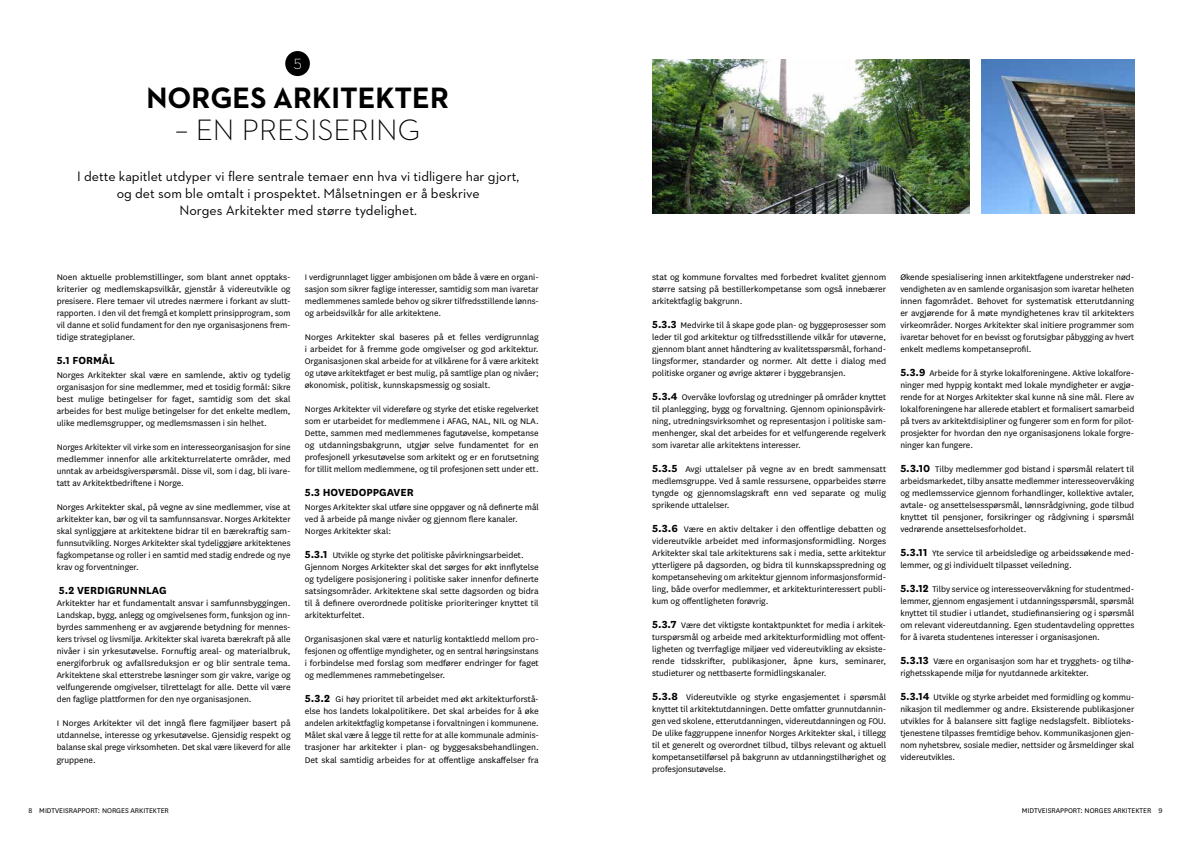
<style>
.page{position:relative;width:1191px;height:842px;background:#fff}
.page>*{position:absolute;margin:0;border:0;box-sizing:border-box;transform-origin:0 0}
.t1{font:700 30px "Neutraface 2 Text";color:#000}
.t2{font:300 30px "Neutraface 2 Text";color:#000}
.t3{font:300 15px "Neutraface 2 Text";color:#fff}
.t4{font:14px/17px "Neutraface 2 Text";color:#000;text-align:center}
.t5{font:700 12px "National";color:#000}
.t6{font:9.5px/12px "National";color:#000;text-align:justify}
.t7{font:8px "National";color:#000}
.s1{font-weight:700;font-size:12px}
</style>
<div class="page">
<img style="left:981px;top:59px;width:153px;height:154px">
<img style="left:652px;top:59px;width:317px;height:154px">
<div style="left:285px;top:51px;width:25px;height:25px;background:#000;border-radius:50%"></div>
<h2 class="t3" style="left:294px;top:55px;width:9px">5</h2>
<h1 class="t1" style="left:147px;top:79px;width:304px">NORGES ARKITEKTER</h1>
<h1 class="t2" style="left:175px;top:112px;width:101px">– EN PRESISERING</h1>
<h3 class="t4" style="left:77px;top:168px;width:444px">I dette kapitlet utdyper vi flere sentrale temaer enn hva vi tidligere har gjort, og det som ble omtalt i prospektet. Målsetningen er å beskrive<br>Norges Arkitekter med større tydelighet.</h3>
<p class="t6" style="left:57px;top:270px;width:235px">N oen aktuelle problemstillinger, som blant annet opptaks&shy;kriterier og medlemskapsvilkår, gjenstår å videreutvikle og presisere. Flere temaer vil utredes nærmere i forkant av slutt&shy;rapporten. I den vil det fremgå et komplett prinsipprogram, som vil danne et solid fundament for den nye organisasjonens frem&shy;tidige strategiplaner.</p>
<p class="t5" style="left:57px;top:351px;width:60px">5.1 FORMÅL</p>
<p class="t6" style="left:57px;top:369px;width:235px">N orges Arkitekter skal være en samlende, aktiv og tydelig organisasjon for sine medlemmer, med et tosidig formål: Sikre best mulige betingelser for faget, samtidig som det skal arbeides for best mulige betingelser for det enkelte medlem, ulike medlemsgrupper, og medlemsmassen i sin helhet.</p>
<p class="t6" style="left:57px;top:441px;width:235px">N orges Arkitekter vil virke som en interesseorganisasjon for sine medlemmer innenfor alle arkitekturrelaterte områder, med unntak av arbeidsgiverspørsmål. Disse vil, som i dag, bli ivare&shy;tatt av Arkitektbedriftene i N orge.</p>
<p class="t6" style="left:57px;top:501px;width:235px">N orges Arkitekter skal, på vegne av sine medlemmer, vise at arkitekter kan, bør og vil ta samfunnsansvar. N orges Arkitekter skal synliggjøre at arkitektene bidrar til en bærekraftig sam&shy;funnsutvikling. N orges Arkitekter skal tydeliggjøre arkitektenes fagkompetanse og roller i en samtid med stadig endrede og nye krav og forventninger.</p>
<p class="t5" style="left:59px;top:582px;width:109px">5.2 VERDIGRUNN LAG</p>
<p class="t6" style="left:57px;top:597px;width:235px">Arkitekter har et fundamentalt ansvar i samfunnsbyggingen.<br>Landskap, bygg, anlegg og omgivelsenes form, funksjon og inn&shy;byrdes sammenheng er av avgjørende betydning for mennes&shy;kers trivsel og livsmiljø. Arkitekter skal ivareta bærekraft på alle nivåer i sin yrkesutøvelse. Fornuftig areal- og materialbruk, energiforbruk og avfallsreduksjon er og blir sentrale tema.<br>Arkitektene skal etterstrebe løsninger som gir vakre, varige og velfungerende omgivelser, tilrettelagt for alle. Dette vil være den faglige plattformen for den nye organisasjonen.</p>
<p class="t6" style="left:57px;top:717px;width:235px">I N orges Arkitekter vil det inngå flere fagmiljøer basert på utdannelse, interesse og yrkesutøvelse. Gjensidig respekt og balanse skal prege virksomheten. Det skal være likeverd for alle gruppene.</p>
<p class="t6" style="left:305px;top:270px;width:235px">I verdigrunnlaget ligger ambisjonen om både å være en organi&shy;sasjon som sikrer faglige interesser, samtidig som man ivaretar medlemmenes samlede behov og sikrer tilfredsstillende lønns&shy;og arbeidsvilkår for alle arkitektene.</p>
<p class="t6" style="left:305px;top:330px;width:235px">N orges Arkitekter skal baseres på et felles verdigrunnlag i arbeidet for å fremme gode omgivelser og god arkitektur.<br>Organisasjonen skal arbeide for at vilkårene for å være arkitekt og utøve arkitektfaget er best mulig, på samtlige plan og nivåer; økonomisk, politisk, kunnskapsmessig og sosialt.</p>
<p class="t6" style="left:305px;top:402px;width:235px">N orges Arkitekter vil videreføre og styrke det etiske regelverket som er utarbeidet for medlemmene i AFAG , NAL, NI L og N LA.<br>Dette, sammen med medlemmenes fagutøvelse, kompetanse og utdanningsbakgrunn, utgjør selve fundamentet for en profesjonell yrkesutøvelse som arkitekt og er en forutsetning for tillit mellom medlemmene, og til profesjonen sett under ett.</p>
<p class="t5" style="left:305px;top:483px;width:110px">5.3 HOVEDOPPGAVER</p>
<p class="t6" style="left:305px;top:501px;width:235px;text-align:left">N orges Arkitekter skal utføre sine oppgaver og nå definerte mål ved å arbeide på mange nivåer og gjennom flere kanaler.<br>N orges Arkitekter skal:</p>
<p class="t6" style="left:305px;top:549px;width:235px;text-align:left"><span class="s1">5.3.1</span> Utvikle og styrke det politiske påvirkningsarbeidet.<br>Gjennom N orges Arkitekter skal det sørges for økt innflytelse og tydeligere posisjonering i politiske saker innenfor definerte satsingsområder. Arkitektene skal sette dagsorden og bidra til å definere overordnede politiske prioriteringer knyttet til arkitekturfeltet.</p>
<p class="t6" style="left:305px;top:633px;width:235px">Organisasjonen skal være et naturlig kontaktledd mellom pro&shy;fesjonen og offentlige myndigheter, og en sentral høringsinstans i forbindelse med forslag som medfører endringer for faget og medlemmenes rammebetingelser.</p>
<p class="t6" style="left:305px;top:693px;width:235px"><span class="s1">5.3.2</span> Gi høy prioritet til arbeidet med økt arkitekturforstå&shy;else hos landets lokalpolitikere. Det skal arbeides for å øke andelen arkitektfaglig kompetanse i forvaltningen i kommunene.<br>M ålet skal være å legge til rette for at alle kommunale adminis&shy;trasjoner har arkitekter i plan- og byggesaksbehandlingen.<br>Det skal samtidig arbeides for at offentlige anskaffelser fra</p>
<p class="t6" style="left:652px;top:270px;width:235px">stat og kommune forvaltes med forbedret kvalitet gjennom større satsing på bestillerkompetanse som også innebærer arkitektfaglig bakgrunn.</p>
<p class="t6" style="left:652px;top:318px;width:235px"><span class="s1">5.3.3</span> M edvirke til å skape gode plan- og byggeprosesser som leder til god arkitektur og tilfredsstillende vilkår for utøverne, gjennom blant annet håndtering av kvalitetsspørsmål, forhand&shy;lingsformer, standarder og normer. Alt dette i dialog med politiske organer og øvrige aktører i byggebransjen.</p>
<p class="t6" style="left:652px;top:390px;width:235px"><span class="s1">5.3.4</span> Overvåke lovforslag og utredninger på områder knyttet til planlegging, bygg og forvaltning. Gjennom opinionspåvirk&shy;ning, utredningsvirksomhet og representasjon i politiske sam&shy;menhenger, skal det arbeides for et velfungerende regelverk som ivaretar alle arkitektens interesser.</p>
<p class="t6" style="left:652px;top:462px;width:235px"><span class="s1">5.3.5</span> Avgi uttalelser på vegne av en bredt sammensatt medlemsgruppe. Ved å samle ressursene, opparbeides større tyngde og gjennomslagskraft enn ved separate og mulig sprikende uttalelser.</p>
<p class="t6" style="left:652px;top:522px;width:235px"><span class="s1">5.3.6</span> Være en aktiv deltaker i den offentlige debatten og videreutvikle arbeidet med informasjonsformidling. N orges Arkitekter skal tale arkitekturens sak i media, sette arkitektur ytterligere på dagsorden, og bidra til kunnskapsspredning og kompetanseheving om arkitektur gjennom informasjonsformid&shy;ling, både overfor medlemmer, et arkitekturinteressert publi&shy;kum og offentligheten forøvrig.</p>
<p class="t6" style="left:652px;top:618px;width:235px"><span class="s1">5.3.7</span> Være det viktigste kontaktpunktet for media i arkitek&shy;turspørsmål og arbeide med arkitekturformidling mot offent&shy;ligheten og tverrfaglige miljøer ved videreutvikling av eksiste&shy;rende tidsskrifter, publikasjoner, åpne kurs, seminarer, studieturer og nettbaserte formidlingskanaler.</p>
<p class="t6" style="left:652px;top:690px;width:235px"><span class="s1">5.3.8</span> Videreutvikle og styrke engasjementet i spørsmål knyttet til arkitektutdanningen. Dette omfatter grunnutdannin&shy;gen ved skolene, etterutdanningen, videreutdanningen og FOU.<br>De ulike faggruppene innenfor N orges Arkitekter skal, i tillegg til et generelt og overordnet tilbud, tilbys relevant og aktuell kompetansetilførsel på bakgrunn av utdanningstilhørighet og profesjonsutøvelse.</p>
<p class="t6" style="left:900px;top:270px;width:235px">Økende spesialisering innen arkitektfagene understreker nød&shy;vendigheten av en samlende organisasjon som ivaretar helheten innen fagområdet. Behovet for systematisk etterutdanning er avgjørende for å møte myndighetenes krav til arkitekters virkeområder. N orges Arkitekter skal initiere programmer som ivaretar behovet for en bevisst og forutsigbar påbygging av hvert enkelt medlems kompetanseprofil.</p>
<p class="t6" style="left:900px;top:366px;width:235px"><span class="s1">5.3.9</span> Arbeide for å styrke lokalforeningene. Aktive lokalfore&shy;ninger med hyppig kontakt med lokale myndigheter er avgjø&shy;rende for at N orges Arkitekter skal kunne nå sine mål. Flere av lokalforeningene har allerede etablert et formalisert samarbeid på tvers av arkitektdisipliner og fungerer som en form for pilot&shy;prosjekter for hvordan den nye organisasjonens lokale forgre&shy;ninger kan fungere.</p>
<p class="t6" style="left:900px;top:462px;width:235px"><span class="s1">5.3.10</span> Tilby medlemmer god bistand i spørsmål relatert til arbeidsmarkedet, tilby ansatte medlemmer interesseovervåking og medlemsservice gjennom forhandlinger, kollektive avtaler, avtale- og ansettelsesspørsmål, lønnsrådgivning, gode tilbud knyttet til pensjoner, forsikringer og rådgivning i spørsmål vedrørende ansettelsesforholdet.</p>
<p class="t6" style="left:900px;top:546px;width:235px"><span class="s1">5.3.11</span> Yte service til arbeidsledige og arbeidssøkende med&shy;lemmer, og gi individuelt tilpasset veiledning.</p>
<p class="t6" style="left:900px;top:582px;width:235px"><span class="s1">5.3.12</span> Tilby service og interesseovervåkning for studentmed&shy;lemmer, gjennom engasjement i utdanningsspørsmål, spørsmål knyttet til studier i utlandet, studiefinansiering og i spørsmål om relevant videreutdanning. Egen studentavdeling opprettes for å ivareta studentenes interesser i organisasjonen.</p>
<p class="t6" style="left:900px;top:654px;width:235px"><span class="s1">5.3.13</span> Være en organisasjon som har et trygghets- og tilhø&shy;righetsskapende miljø for nyutdannede arkitekter.</p>
<p class="t6" style="left:900px;top:690px;width:235px"><span class="s1">5.3.14</span> Utvikle og styrke arbeidet med formidling og kommu&shy;nikasjon til medlemmer og andre. Eksisterende publikasjoner utvikles for å balansere sitt faglige nedslagsfelt. Biblioteks&shy;tjenestene tilpasses fremtidige behov. Kommunikasjonen gjen&shy;nom nyhetsbrev, sosiale medier, nettsider og årsmeldinger skal videreutvikles.</p>
<p class="t7" style="left:28px;top:805px;width:142px">8 midtveisrapport: norges arkitekter</p>
<p class="t7" style="left:1021px;top:805px;width:142px">midtveisrapport: norges arkitekter 9</p>
</div>
